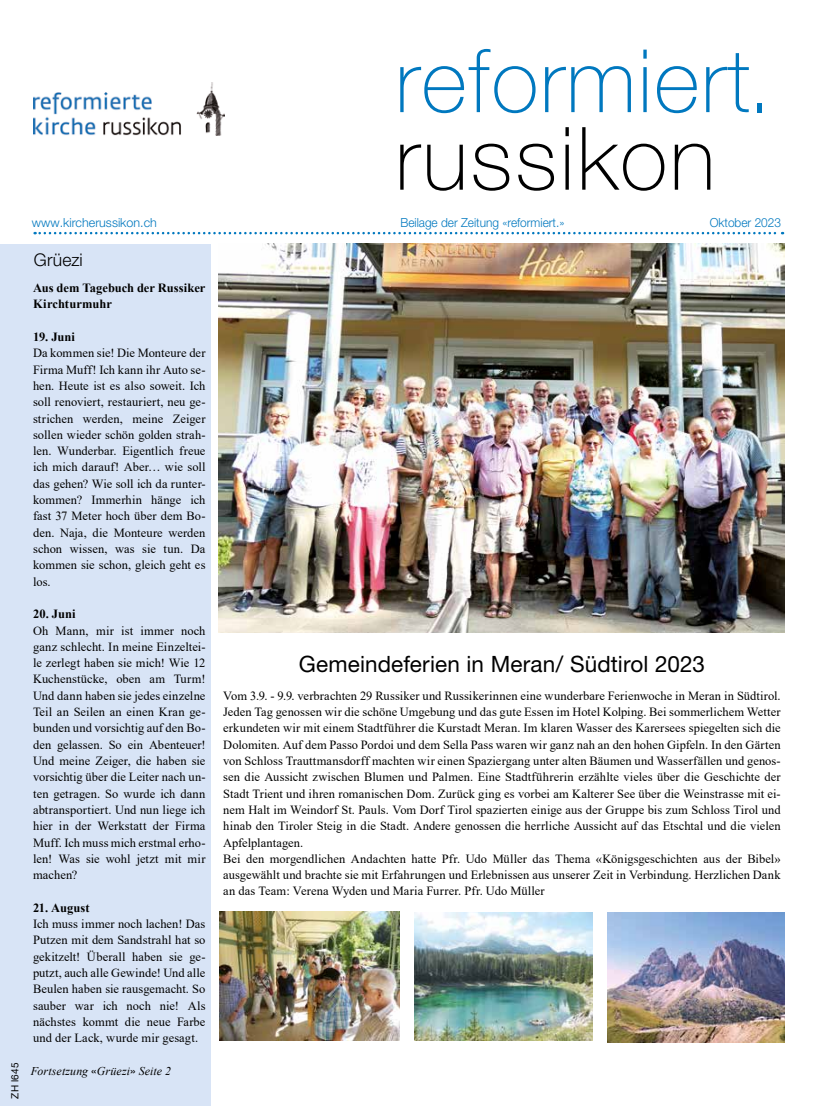
<style>
.page{position:relative;width:815px;height:1106px;background:#fff}
.page>*{position:absolute;margin:0;border:0;box-sizing:border-box;transform-origin:0 0}
.t1{font:100 87.5px "Helvetica Neue LT Pro";letter-spacing:.02em;color:#0078bf}
.t2{font:100 87.5px "Helvetica Neue LT Pro";letter-spacing:.03em;color:#000}
.t3{font:22.5px "Helvetica Neue LT Pro";letter-spacing:.005em;color:#000}
.t4{font:300 17.5px "Helvetica Neue LT Pro";letter-spacing:.01em;color:#000}
.t5{font:12.5px/16.2px "Times New Roman";letter-spacing:.005em;color:#000;text-align:justify}
.t6{font:700 12.5px/16.2px "Times New Roman";color:#000}
.t7{font:300 12.5px "Helvetica Neue LT Pro";color:#0078bf;scale:.95 1}
.t8{font:300 12.5px "Helvetica Neue LT Pro";color:#0078bf}
.t9{font:italic 11.88px "Times New Roman";letter-spacing:.015em;color:#000}
.t10{font:10px "Helvetica Neue LT Pro";letter-spacing:.03em;color:#000}
.s1{font-family:"Helvetica Neue LT Pro";font-style:normal}
</style>
<div class="page">
<div style="left:0;top:244px;width:210px;height:862px;background:#d8e4f6"></div>
<svg style="left:35px;top:232px;width:748px;height:2px"></svg>
<img style="left:33px;top:82px;width:191px;height:53px">
<img style="left:219px;top:243px;width:565px;height:389px">
<img style="left:220px;top:911px;width:179px;height:129px">
<img style="left:607px;top:912px;width:177px;height:130px">
<img style="left:415px;top:912px;width:178px;height:128px">
<p class="t10" style="left:9px;top:1098px;width:38px;rotate:-90deg">ZH l645</p>
<h1 class="t1" style="left:395px;top:29px;width:378px">reformiert.</h1>
<h1 class="t2" style="left:395px;top:107px;width:321px">russikon</h1>
<p class="t8" style="left:32px;top:215px;width:127px">www.kircherussikon.ch</p>
<p class="t7" style="left:400px;top:215px;width:174px">Beilage der Zeitung «reformiert.»</p>
<p class="t7" style="left:710px;top:215px;width:77px">Oktober 2023</p>
<h3 class="t4" style="left:34px;top:249px;width:51px">Grüezi</h3>
<p class="t6" style="left:33px;top:279px;width:174px">Aus dem Tagebuch der Russiker<br>Kirchturmuhr</p>
<p class="t6" style="left:33px;top:328px;width:44px">19. Juni</p>
<p class="t5" style="left:33px;top:344px;width:174px">Da kommen sie! Die Monteure der Firma Muff! Ich kann ihr Auto se&shy;hen. Heute ist es also soweit. Ich soll renoviert, restauriert, neu ge&shy;strichen werden, meine Zeiger sollen wieder schön golden strah&shy;len. Wunderbar. Eigentlich freue ich mich darauf! Aber… wie soll das gehen? Wie soll ich da runter&shy;kommen? Immerhin hänge ich fast 37 Meter hoch über dem Bo&shy;den. Naja, die Monteure werden schon wissen, was sie tun. Da kommen sie schon, gleich geht es los.</p>
<p class="t6" style="left:33px;top:605px;width:44px">20. Juni</p>
<p class="t5" style="left:33px;top:622px;width:174px">Oh Mann, mir ist immer noch ganz schlecht. In meine Einzeltei&shy;le zerlegt haben sie mich! Wie 12<br>Kuchenstücke, oben am Turm!<br>Und dann haben sie jedes einzelne Teil an Seilen an einen Kran ge&shy;bunden und vorsichtig auf den Bo&shy;den gelassen. So ein Abenteuer!<br>Und meine Zeiger, die haben sie vorsichtig über die Leiter nach un&shy;ten getragen. So wurde ich dann abtransportiert. Und nun liege ich hier in der Werkstatt der Firma Muff. Ich muss mich erstmal erho&shy;len! Was sie wohl jetzt mit mir machen?</p>
<p class="t6" style="left:33px;top:899px;width:58px">21. August</p>
<p class="t5" style="left:33px;top:915px;width:174px">Ich muss immer noch lachen! Das Putzen mit dem Sandstrahl hat so gekitzelt! Überall haben sie ge&shy;putzt, auch alle Gewinde! Und alle Beulen haben sie rausgemacht. So sauber war ich noch nie! Als nächstes kommt die neue Farbe und der Lack, wurde mir gesagt.</p>
<p class="t9" style="left:31px;top:1062px;width:142px">Fortsetzung <span class="s1">«</span>Grüezi<span class="s1">»</span> Seite 2</p>
<h2 class="t3" style="left:299px;top:650px;width:408px">Gemeindeferien in Meran/ Südtirol 2023</h2>
<p class="t5" style="left:223px;top:687px;width:559px;text-align:left">Vom 3.9. - 9.9. verbrachten 29 Russiker und Russikerinnen eine wunderbare Ferienwoche in Meran in Südtirol.<br>Jeden Tag genossen wir die schöne Umgebung und das gute Essen im Hotel Kolping. Bei sommerlichem Wetter erkundeten wir mit einem Stadtführer die Kurstadt Meran. Im klaren Wasser des Karersees spiegelten sich die Dolomiten. Auf dem Passo Pordoi und dem Sella Pass waren wir ganz nah an den hohen Gipfeln. In den Gärten von Schloss Trauttmansdorff machten wir einen Spaziergang unter alten Bäumen und Wasserfällen und genos&shy;sen die Aussicht zwischen Blumen und Palmen. Eine Stadtführerin erzählte vieles über die Geschichte der Stadt Trient und ihren romanischen Dom. Zurück ging es vorbei am Kalterer See über die Weinstrasse mit ei&shy;nem Halt im Weindorf St. Pauls. Vom Dorf Tirol spazierten einige aus der Gruppe bis zum Schloss Tirol und hinab den Tiroler Steig in die Stadt. Andere genossen die herrliche Aussicht auf das Etschtal und die vielen Apfelplantagen.<br>Bei den morgendlichen Andachten hatte Pfr. Udo Müller das Thema «Königsgeschichten aus der Bibel» ausgewählt und brachte sie mit Erfahrungen und Erlebnissen aus unserer Zeit in Verbindung. Herzlichen Dank an das Team: Verena Wyden und Maria Furrer. Pfr. Udo Müller</p>
</div>
